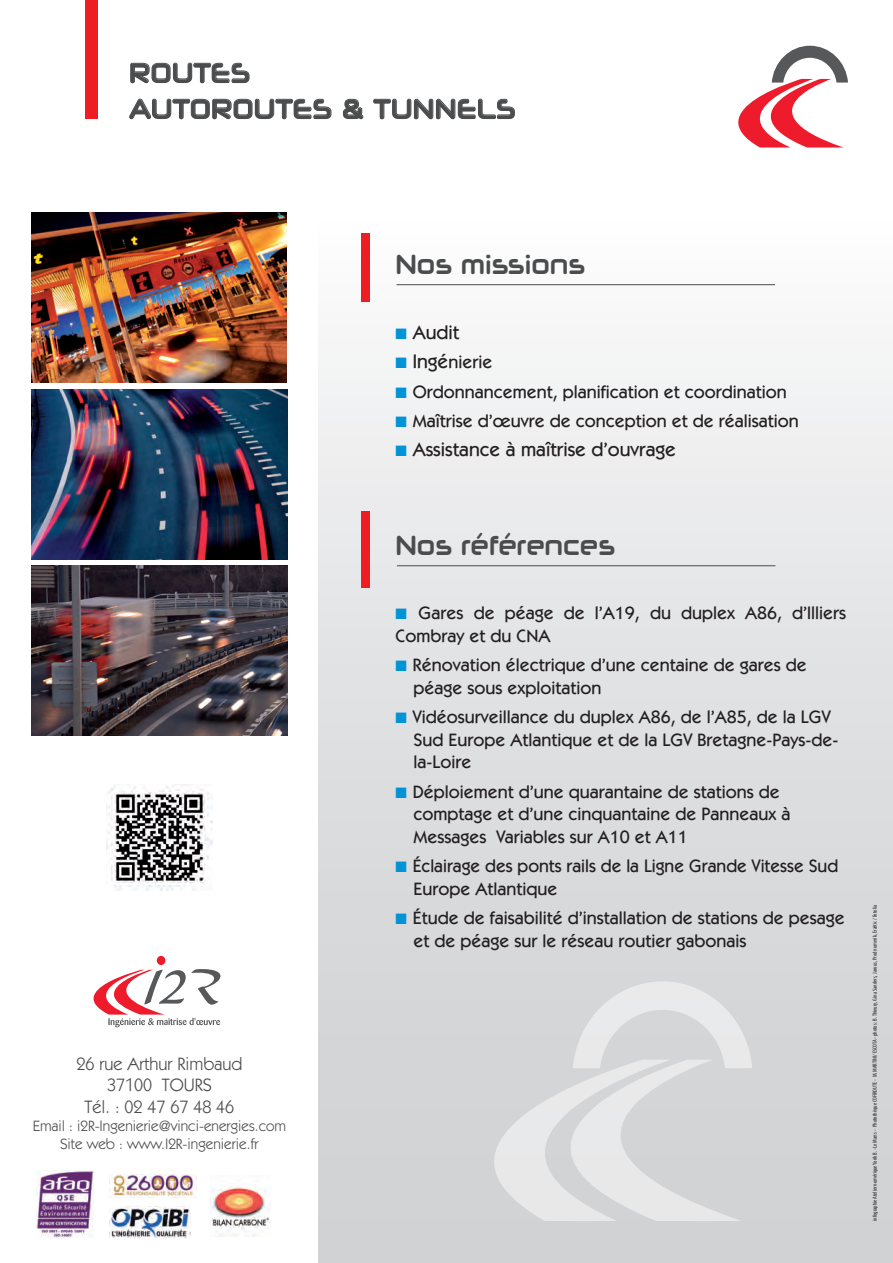
<style>
.page{position:relative;width:893px;height:1263px;background:#fff}
.page>*{position:absolute;margin:0;border:0;box-sizing:border-box;transform-origin:0 0}
.t1{font:700 30px "Neuropol X Cd";color:#4b4c4d}
.t2{font:700 30px/36px "Neuropol X Cd";letter-spacing:.02em;color:#4b4c4d}
.t3{font:500 19.5px "Itc Kabel";color:#231f20}
.t4{font:500 18px/22.5px "Itc Kabel";color:#231f20}
.t5{font:18px/21.6px "Itc Kabel";color:#4b4c4d;text-align:center}
.t6{font:15px/18px "Itc Kabel";color:#4b4c4d;text-align:center}
.t7{font:condensed 6px "Myriad Pro";color:#231f20}
.s1{color:#0093d5}
.s2{font-size:19.5px}
</style>
<div class="page">
<div style="left:319px;top:213px;width:574px;height:1050px;background:linear-gradient(to bottom,#f9f9fa,#cbcccf)"></div>
<img style="left:106px;top:784px;width:107px;height:107px">
<img style="left:109px;top:1206px;width:82px;height:32px">
<img style="left:37px;top:1171px;width:56px;height:66px">
<img style="left:109px;top:1174px;width:88px;height:24px">
<img style="left:210px;top:1186px;width:61px;height:51px">
<div style="left:361px;top:234px;width:9px;height:68px;background:#ee1d23"></div>
<div style="left:361px;top:511px;width:9px;height:77px;background:#ee1d23"></div>
<div style="left:157px;top:956px;width:8px;height:9px;background:#ee1b2c;border-radius:50%"></div>
<svg style="left:93px;top:969px;width:127px;height:58px"></svg>
<hr style="left:397px;top:565px;width:378px;height:1px;background:#4b4c4d">
<hr style="left:396px;top:284px;width:379px;height:1px;background:#4b4c4d">
<svg style="left:738px;top:46px;width:110px;height:102px"></svg>
<svg style="left:130px;top:62px;width:120px;height:21px"></svg>
<svg style="left:129px;top:98px;width:203px;height:21px"></svg>
<svg style="left:343px;top:99px;width:21px;height:20px"></svg>
<svg style="left:373px;top:98px;width:142px;height:21px"></svg>
<div style="left:85px;top:0;width:13px;height:119px;background:#ee1d23"></div>
<svg style="left:464px;top:981px;width:288px;height:240px;background:#dadbdc"></svg>
<img style="left:32px;top:566px;width:255px;height:170px">
<img style="left:32px;top:389px;width:255px;height:170px">
<img style="left:32px;top:213px;width:255px;height:170px">
<h1 class="t2" style="left:129px;top:54px;width:388px">ROUTES<br>AUTOROUTES &amp; TUNNELS</h1>
<p class="t5" style="left:77px;top:1053px;width:167px">26 rue Arthur Rimbaud<br>37100 TOURS<br>Tél. : 02 47 67 48 46</p>
<p class="t6" style="left:33px;top:1117px;width:255px">Email : i2R-Ingenierie@vinci-energies.com<br>Site web : www.I2R-ingenierie.fr</p>
<h1 class="t1" style="left:395px;top:247px;width:192px">Nos missions</h1>
<p class="t3" style="left:395px;top:320px;width:65px"><span class="s1">■</span> Audit</p>
<p class="t4" style="left:395px;top:351px;width:99px"><span class="s1">■</span> <span class="s2">Ingé</span>nierie</p>
<p class="t4" style="left:395px;top:380px;width:393px"><span class="s1">■</span> Ordonnancement, planification et coordination</p>
<p class="t4" style="left:395px;top:410px;width:405px"><span class="s1">■</span> Maîtrise d’œuvre de conception et de réalisation</p>
<p class="t3" style="left:395px;top:438px;width:282px"><span class="s1">■</span> Assistance à maîtrise d’ouvrage</p>
<h1 class="t1" style="left:395px;top:528px;width:221px">Nos références</h1>
<p class="t4" style="left:395px;top:602px;width:452px"><span class="s1">■</span> Gares de péage de l’A19, du duplex A86, d’Illiers<br>Combray et du CNA</p>
<p class="t4" style="left:413px;top:654px;width:395px;text-indent:-18px"><span class="s1">■</span> Rénovation électrique d’une centaine de gares de péage sous exploitation</p>
<p class="t4" style="left:413px;top:706px;width:427px;text-indent:-18px"><span class="s1">■</span> Vidéosurveillance du duplex A86, de l’A85, de la LGV<br>Sud Europe Atlantique et de la LGV Bretagne-Pays-de&shy;la-Loire</p>
<p class="t4" style="left:413px;top:780px;width:379px;text-indent:-18px"><span class="s1">■</span> Déploiement d’une quarantaine de stations de comptage et d’une cinquantaine de Panneaux à<br>Messages Variables sur A10 et A11</p>
<p class="t4" style="left:413px;top:855px;width:426px;text-indent:-18px"><span class="s1">■</span> Éclairage des ponts rails de la Ligne Grande Vitesse Sud<br>Europe Atlantique</p>
<p class="t4" style="left:413px;top:907px;width:433px;text-indent:-18px"><span class="s1">■</span> Étude de faisabilité d’installation de stations de pesage et de péage sur le réseau routier gabonais</p>
<p class="t7" style="left:871px;top:1221px;width:317px;rotate:-90deg">infographie Atelier numérique Yorik B. - Le Mans - Photothèque COFIROUTE - M. MARTINI/ ESCOTA - photos : B. Thieury, Gina Sanders, Jarous, Prod numerik, Erzétic / Fotolia</p>
</div>
